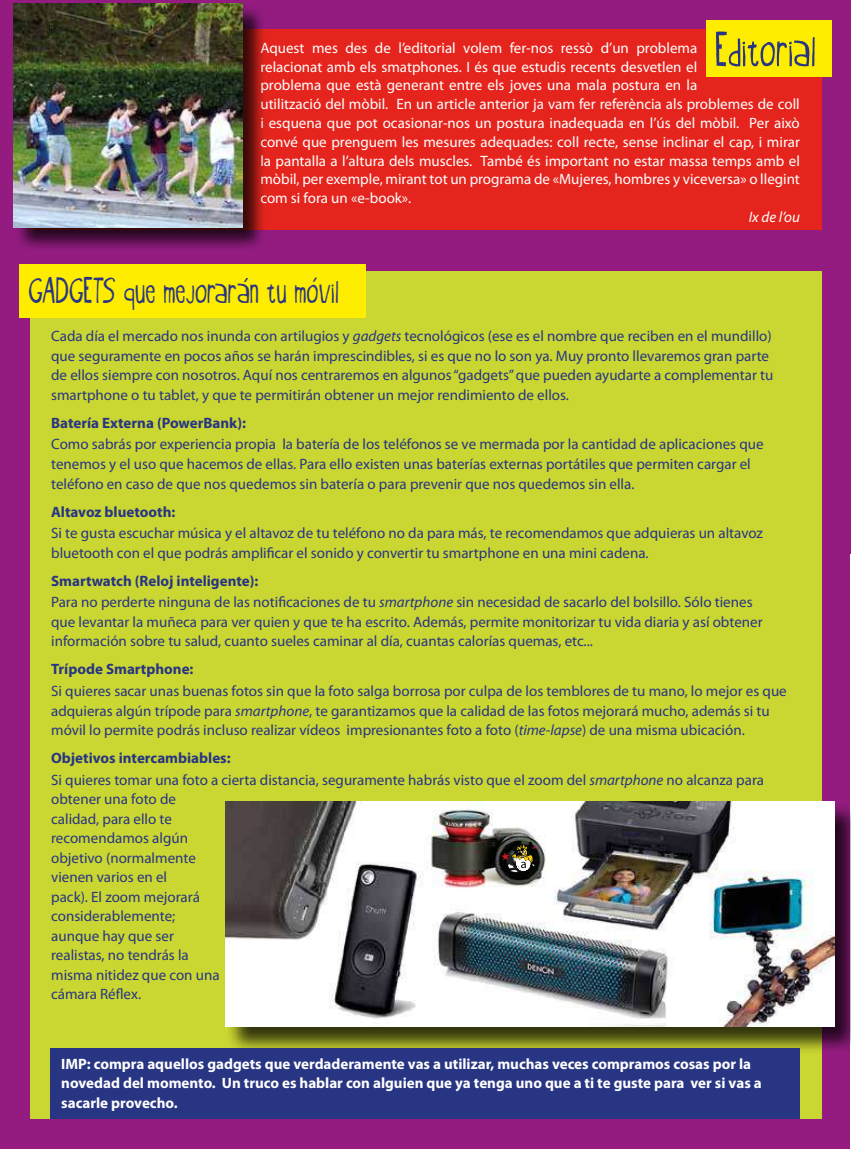
<style>
.page{position:relative;width:851px;height:1149px;background:#fff}
.page>*{position:absolute;margin:0;border:0;box-sizing:border-box;transform-origin:0 0}
.t1{font:40.5px "Oyster";color:#283583}
.t2{font:15px/19.5px "Myriad Pro";color:#283583}
.t3{font:15px/18.8px "Myriad Pro";color:#fff}
.t4{font:700 15px/19.5px "Myriad Pro";color:#fff}
.t5{font:700 15px "Myriad Pro";color:#283583}
.t6{font:italic 15px "Myriad Pro";color:#fff}
.s1{font-style:italic}
.s2{font-weight:700}
</style>
<div class="page">
<div style="left:0;top:0;width:850px;height:1148px;background:#941c81"></div>
<div style="left:30px;top:271px;width:791px;height:847px;background:#cad632"></div>
<div style="left:30px;top:30px;width:791px;height:200px;background:#e5251d"></div>
<div style="left:705px;top:20px;width:126px;height:57px;background:#ffed00"></div>
<svg style="left:716px;top:31px;width:98px;height:36px"></svg>
<div style="left:20px;top:264px;width:346px;height:53px;background:#ffed00"></div>
<div style="left:14px;top:4px;width:252px;height:247px;background:#000;opacity:.75"></div>
<img style="left:13px;top:4px;width:229px;height:223px">
<div style="left:226px;top:801px;width:624px;height:252px;background:#000;opacity:.75"></div>
<img style="left:226px;top:801px;width:608px;height:225px">
<div style="left:50px;top:1048px;width:749px;height:70px;background:#283583"></div>
<svg style="left:501px;top:841px;width:35px;height:31px"></svg>
<p class="t3" style="left:260px;top:38px;width:541px">Aquest mes des de l’editorial volem fer-nos ressò d’un problema<br>relacionat amb els smatphones. I és que estudis recents desvetlen el<br>problema que està generant entre els joves una mala postura en la<br>utilització del mòbil. En un article anterior ja vam fer referència als problemes de coll i esquena que pot ocasionar-nos un postura inadequada en l’ús del mòbil. Per això convé que prenguem les mesures adequades: coll recte, sense inclinar el cap, i mirar la pantalla a l’altura dels muscles. També és important no estar massa temps amb el mòbil, per exemple, mirant tot un programa de «Mujeres, hombres y viceversa» o llegint com si fora un «e-book».</p>
<p class="t6" style="left:748px;top:207px;width:53px">Ix de l’ou</p>
<h1 class="t1" style="left:29px;top:267px;width:312px">GADGETS que mejorarán tu móvil</h1>
<p class="t2" style="left:51px;top:326px;width:723px">Cada día el mercado nos inunda con artilugios y <span class="s1">gadgets</span> tecnológicos (ese es el nombre que reciben en el mundillo) que seguramente en pocos años se harán imprescindibles, si es que no lo son ya. Muy pronto llevaremos gran parte de ellos siempre con nosotros. Aquí nos centraremos en algunos “gadgets” que pueden ayudarte a complementar tu smartphone o tu tablet, y que te permitirán obtener un mejor rendimiento de ellos.</p>
<p class="t5" style="left:51px;top:413px;width:196px">Batería Externa (PowerBank):</p>
<p class="t2" style="left:51px;top:434px;width:713px">Como sabrás por experiencia propia la batería de los teléfonos se ve mermada por la cantidad de aplicaciones que tenemos y el uso que hacemos de ellas. Para ello existen unas baterías externas portátiles que permiten cargar el teléfono en caso de que nos quedemos sin batería o para prevenir que nos quedemos sin ella.</p>
<p class="t5" style="left:51px;top:501px;width:126px">Altavoz bluetooth:</p>
<p class="t2" style="left:51px;top:523px;width:713px">Si te gusta escuchar música y el altavoz de tu teléfono no da para más, te recomendamos que adquieras un altavoz bluetooth con el que podrás amplificar el sonido y convertir tu smartphone en una mini cadena.</p>
<p class="t2" style="left:51px;top:569px;width:702px;line-height:21.6px"><span class="s2">Smartwatch (Reloj inteligente):<br></span>Para no perderte ninguna de las notificaciones de tu <span class="s1">smartphone</span> sin necesidad de sacarlo del bolsillo. Sólo tienes</p>
<p class="t2" style="left:51px;top:611px;width:713px">que levantar la muñeca para ver quien y que te ha escrito. Además, permite monitorizar tu vida diaria y así obtener información sobre tu salud, cuanto sueles caminar al día, cuantas calorías quemas, etc...</p>
<p class="t5" style="left:51px;top:659px;width:144px">Trípode Smartphone:</p>
<p class="t2" style="left:51px;top:680px;width:737px">Si quieres sacar unas buenas fotos sin que la foto salga borrosa por culpa de los temblores de tu mano, lo mejor es que adquieras algún trípode para <span class="s1">smartphone</span>, te garantizamos que la calidad de las fotos mejorará mucho, además si tu móvil lo permite podrás incluso realizar vídeos impresionantes foto a foto (<span class="s1">time-lapse</span>) de una misma ubicación.</p>
<p class="t2" style="left:51px;top:746px;width:714px;line-height:21.6px"><span class="s2">Objetivos intercambiables:<br></span>Si quieres tomar una foto a cierta distancia, seguramente habrás visto que el zoom del <span class="s1">smartphone</span> no alcanza para</p>
<p class="t2" style="left:51px;top:789px;width:170px">obtener una foto de calidad, para ello te recomendamos algún objetivo (normalmente vienen varios en el<br>pack). El zoom mejorará considerablemente; aunque hay que ser realistas, no tendrás la misma nitidez que con una cámara Réflex.</p>
<p class="t4" style="left:61px;top:1052px;width:702px">IMP: compra aquellos gadgets que verdaderamente vas a utilizar, muchas veces compramos cosas por la novedad del momento. Un truco es hablar con alguien que ya tenga uno que a ti te guste para ver si vas a sacarle provecho.</p>
</div>
